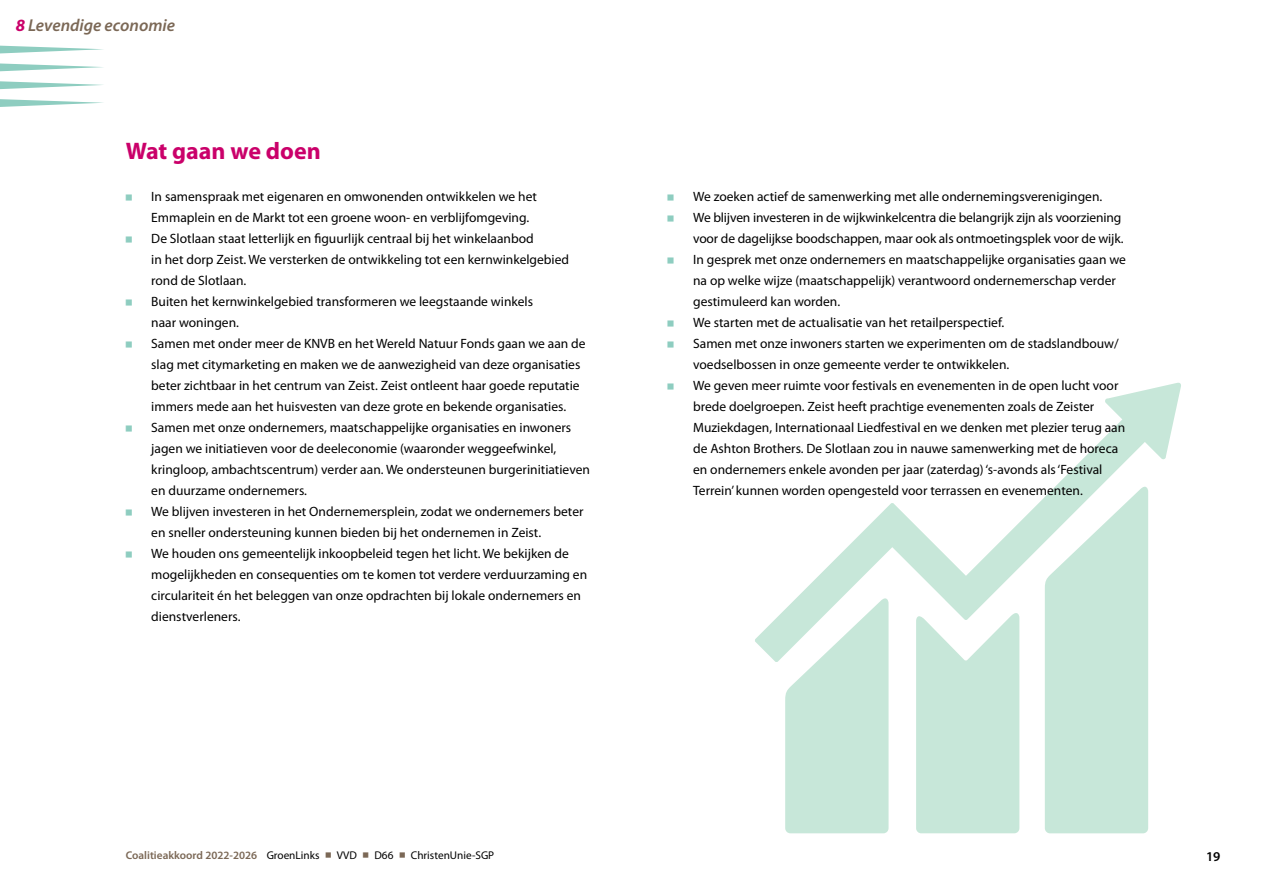
<style>
.page{position:relative;width:1263px;height:893px;background:#fff}
.page>*{position:absolute;margin:0;border:0;box-sizing:border-box;transform-origin:0 0}
.Tussenkop{font:700 24px "Myriad Pro";color:#ca006a}
.t1{font:italic 600 17.25px "Myriad Pro";color:#7b6856}
.t2{font:13.5px/21px "Myriad Pro";color:#000}
.t3{font:600 13.5px "Myriad Pro";color:#000}
.t4{font:600 11.25px "Myriad Pro";color:#7b6856}
.t5{font:11.25px "Myriad Pro";color:#000}
.s1{font-weight:700;color:#ca006a}
.s2{font-family:"ASD Formfont";color:#8ecdc0}
.s3{font-weight:400;color:#000}
</style>
<div class="page">
<svg style="left:0;top:63px;width:103px;height:8px"></svg>
<svg style="left:0;top:81px;width:103px;height:8px"></svg>
<svg style="left:0;top:99px;width:103px;height:8px"></svg>
<svg style="left:0;top:46px;width:103px;height:7px"></svg>
<div style="left:1045px;top:662px;width:103px;height:171px;background:#c7e7d9"></div>
<div style="left:785px;top:662px;width:103px;height:171px;background:#c7e7d9"></div>
<svg style="left:755px;top:383px;width:426px;height:279px"></svg>
<svg style="left:916px;top:610px;width:103px;height:223px;background:#cde9dd"></svg>
<p class="t1" style="left:16px;top:14px;width:161px"><span class="s1">8</span> Levendige economie</p>
<p class="Tussenkop" style="left:126px;top:135px;width:197px">Wat gaan we doen</p>
<p class="t2" style="left:151px;top:186px;width:387px;text-indent:-26px"><span class="s2">•</span> In samenspraak met eigenaren en omwonenden ontwikkelen we het<br>Emmaplein en de Markt tot een groene woon- en verblijfomgeving.</p>
<p class="t2" style="left:151px;top:228px;width:419px;text-indent:-26px"><span class="s2">•</span> De Slotlaan staat letterlijk en figuurlijk centraal bij het winkelaanbod<br>in het dorp Zeist. We versterken de ontwikkeling tot een kernwinkelgebied rond de Slotlaan.</p>
<p class="t2" style="left:151px;top:291px;width:383px;text-indent:-26px"><span class="s2">•</span> Buiten het kernwinkelgebied transformeren we leegstaande winkels naar woningen.</p>
<p class="t2" style="left:151px;top:333px;width:436px;text-indent:-26px"><span class="s2">•</span> Samen met onder meer de KNVB en het Wereld Natuur Fonds gaan we aan de slag met citymarketing en maken we de aanwezigheid van deze organisaties beter zichtbaar in het centrum van Zeist. Zeist ontleent haar goede reputatie immers mede aan het huisvesten van deze grote en bekende organisaties.</p>
<p class="t2" style="left:151px;top:417px;width:440px;text-indent:-26px"><span class="s2">•</span> Samen met onze ondernemers, maatschappelijke organisaties en inwoners jagen we initiatieven voor de deeleconomie (waaronder weggeefwinkel, kringloop, ambachtscentrum) verder aan. We ondersteunen burgerinitiatieven en duurzame ondernemers.</p>
<p class="t2" style="left:151px;top:501px;width:434px;text-indent:-26px"><span class="s2">•</span> We blijven investeren in het Ondernemersplein, zodat we ondernemers beter en sneller ondersteuning kunnen bieden bij het ondernemen in Zeist.</p>
<p class="t2" style="left:151px;top:543px;width:437px;text-indent:-26px"><span class="s2">•</span> We houden ons gemeentelijk inkoopbeleid tegen het licht. We bekijken de mogelijkheden en consequenties om te komen tot verdere verduurzaming en circulariteit én het beleggen van onze opdrachten bij lokale ondernemers en dienstverleners.</p>
<p class="t2" style="left:668px;top:186px;width:436px"><span class="s2">•</span> We zoeken actief de samenwerking met alle ondernemingsverenigingen.</p>
<p class="t2" style="left:668px;top:207px;width:457px;text-align:right"><span class="s2">•</span> We blijven investeren in de wijkwinkelcentra die belangrijk zijn als voorziening voor de dagelijkse boodschappen, maar ook als ontmoetingsplek voor de wijk.</p>
<p class="t2" style="left:693px;top:249px;width:434px;text-indent:-26px"><span class="s2">•</span> In gesprek met onze ondernemers en maatschappelijke organisaties gaan we na op welke wijze (maatschappelijk) verantwoord ondernemerschap verder gestimuleerd kan worden.</p>
<p class="t2" style="left:668px;top:312px;width:338px"><span class="s2">•</span> We starten met de actualisatie van het retailperspectief.</p>
<p class="t2" style="left:693px;top:333px;width:427px;text-indent:-26px"><span class="s2">•</span> Samen met onze inwoners starten we experimenten om de stadslandbouw/ voedselbossen in onze gemeente verder te ontwikkelen.</p>
<p class="t2" style="left:693px;top:375px;width:434px;text-indent:-26px"><span class="s2">•</span> We geven meer ruimte voor festivals en evenementen in de open lucht voor brede doelgroepen. Zeist heeft prachtige evenementen zoals de Zeister Muziekdagen, Internationaal Liedfestival en we denken met plezier terug aan de Ashton Brothers. De Slotlaan zou in nauwe samenwerking met de horeca en ondernemers enkele avonden per jaar (zaterdag) ‘s-avonds als ‘Festival Terrein’ kunnen worden opengesteld voor terrassen en evenementen.</p>
<p class="t4" style="left:126px;top:848px;width:195px">Coalitieakkoord 2022-2026 <span class="s3">GroenLinks</span></p>
<p class="t5" style="left:337px;top:848px;width:22px">VVD</p>
<p class="t5" style="left:374px;top:848px;width:21px">D66</p>
<p class="t5" style="left:411px;top:848px;width:85px">ChristenUnie-SGP</p>
<p class="t3" style="left:1206px;top:847px;width:16px">19</p>
</div>
